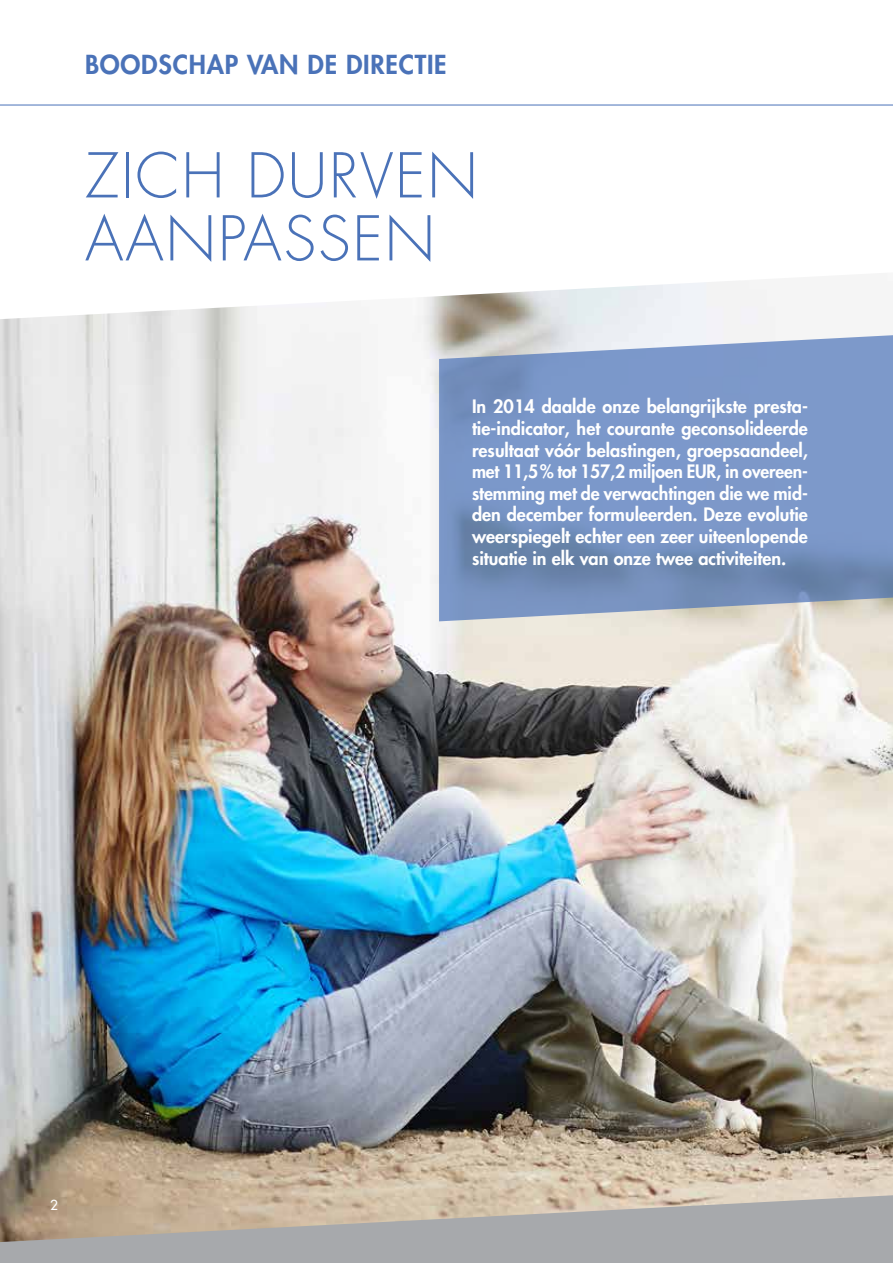
<style>
.page{position:relative;width:893px;height:1263px;background:#fff}
.page>*{position:absolute;margin:0;border:0;box-sizing:border-box;transform-origin:0 0}
.t1{font:300 60px/63px "Futura Std";letter-spacing:.03em;color:#4a72b8}
.t2{font:800 25.5px "Futura Std";letter-spacing:.03em;color:#4a72b8}
.t3{font:800 18px/21.6px "Futura Std";color:#fff;text-align:justify}
.t4{font:500 13.5px "Futura Std";color:#fff}
</style>
<div class="page">
<img style="left:0;top:319px;width:893px;height:819px">
<svg style="left:0;top:104px;width:893px;height:215px"></svg>
<svg style="left:439px;top:335px;width:454px;height:286px;background:#809ac5"></svg>
<hr style="left:0;top:105px;width:893px;height:1px;background:#4a72b8">
<svg style="left:0;top:1138px;width:893px;height:125px;background:#b5aa9c"></svg>
<h2 class="t2" style="left:85px;top:48px;width:363px">BOODSCHAP VAN DE DIRECTIE</h2>
<h1 class="t1" style="left:85px;top:146px;width:394px">ZICH DURVEN<br>AANPASSEN</h1>
<p class="t3" style="left:472px;top:396px;width:337px">In 2014 daalde onze belangrijkste presta&shy;tie-indicator, het courante geconsolideerde resultaat vóór belastingen, groepsaandeel, met 11,5% tot 157,2 miljoen EUR, in overeen&shy;stemming met de verwachtingen die we mid&shy;den december formuleerden. Deze evolutie weerspiegelt echter een zeer uiteenlopende situatie in elk van onze twee activiteiten.</p>
<p class="t4" style="left:50px;top:1196px;width:9px">2</p>
</div>
